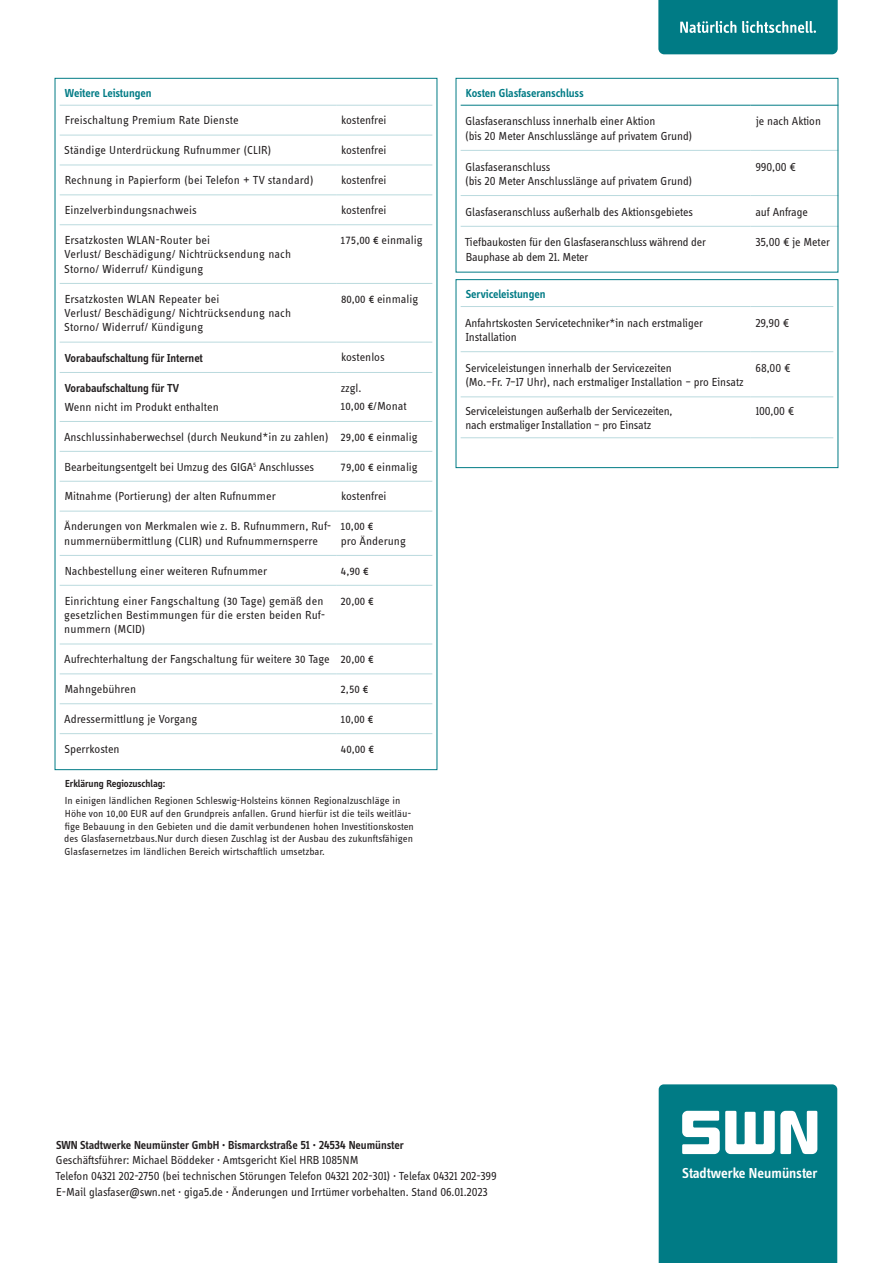
<style>
.page{position:relative;width:893px;height:1263px;background:#fff}
.page>*{position:absolute;margin:0;border:0;box-sizing:border-box;transform-origin:0 0}
.t1{font:600 14.85px "Info Display OT";color:#fff}
.t2{font:12px/14.4px "Info Text Regular Tf";color:#231f20}
.t3{font:12px/14.4px "Info Display OT";letter-spacing:-.005em;color:#231f20}
.t4{font:600 12px "Info Display OT";letter-spacing:-.005em;color:#231f20}
.t5{font:600 12px "Info Display OT";letter-spacing:-.005em;color:#007b85}
.t6{font:10.5px/12.6px "Info Text Regular Tf";color:#231f20}
.t7{font:600 10.5px "Info Display OT";letter-spacing:-.01em;color:#231f20}
</style>
<div class="page">
<hr style="left:461px;top:150px;width:290px;height:1px;background:#badade">
<hr style="left:751px;top:150px;width:87px;height:1px;background:#badade">
<hr style="left:461px;top:195px;width:290px;height:1px;background:#badade">
<hr style="left:751px;top:195px;width:87px;height:1px;background:#badade">
<hr style="left:461px;top:226px;width:290px;height:1px;background:#badade">
<hr style="left:751px;top:226px;width:87px;height:1px;background:#badade">
<hr style="left:461px;top:105px;width:290px;height:1px;background:#007b85">
<hr style="left:751px;top:105px;width:87px;height:1px;background:#007b85">
<div style="left:456px;top:78px;width:382px;height:194px;border:1px solid #007b85"></div>
<hr style="left:461px;top:306px;width:290px;height:1px;background:#badade">
<hr style="left:751px;top:306px;width:82px;height:1px;background:#badade">
<hr style="left:461px;top:396px;width:290px;height:1px;background:#badade">
<hr style="left:751px;top:396px;width:82px;height:1px;background:#badade">
<hr style="left:461px;top:351px;width:290px;height:1px;background:#badade">
<hr style="left:751px;top:351px;width:82px;height:1px;background:#badade">
<hr style="left:461px;top:437px;width:290px;height:1px;background:#badade">
<hr style="left:751px;top:437px;width:82px;height:1px;background:#badade">
<div style="left:456px;top:279px;width:382px;height:189px;border:1px solid #007b85"></div>
<hr style="left:60px;top:105px;width:276px;height:1px;background:#badade">
<hr style="left:336px;top:105px;width:96px;height:1px;background:#badade">
<hr style="left:60px;top:135px;width:276px;height:1px;background:#badade">
<hr style="left:336px;top:135px;width:96px;height:1px;background:#badade">
<hr style="left:60px;top:165px;width:276px;height:1px;background:#badade">
<hr style="left:336px;top:165px;width:96px;height:1px;background:#badade">
<hr style="left:60px;top:194px;width:276px;height:1px;background:#badade">
<hr style="left:336px;top:194px;width:96px;height:1px;background:#badade">
<hr style="left:60px;top:224px;width:276px;height:1px;background:#badade">
<hr style="left:336px;top:224px;width:96px;height:1px;background:#badade">
<hr style="left:60px;top:283px;width:276px;height:1px;background:#badade">
<hr style="left:336px;top:283px;width:96px;height:1px;background:#badade">
<hr style="left:60px;top:342px;width:276px;height:1px;background:#badade">
<hr style="left:336px;top:342px;width:96px;height:1px;background:#badade">
<hr style="left:60px;top:372px;width:276px;height:1px;background:#badade">
<hr style="left:336px;top:372px;width:96px;height:1px;background:#badade">
<hr style="left:60px;top:421px;width:276px;height:1px;background:#badade">
<hr style="left:336px;top:421px;width:96px;height:1px;background:#badade">
<hr style="left:60px;top:451px;width:276px;height:1px;background:#badade">
<hr style="left:336px;top:451px;width:96px;height:1px;background:#badade">
<hr style="left:60px;top:481px;width:276px;height:1px;background:#badade">
<hr style="left:336px;top:481px;width:96px;height:1px;background:#badade">
<hr style="left:60px;top:511px;width:276px;height:1px;background:#badade">
<hr style="left:336px;top:511px;width:96px;height:1px;background:#badade">
<hr style="left:60px;top:555px;width:276px;height:1px;background:#badade">
<hr style="left:336px;top:555px;width:96px;height:1px;background:#badade">
<hr style="left:60px;top:585px;width:276px;height:1px;background:#badade">
<hr style="left:336px;top:585px;width:96px;height:1px;background:#badade">
<hr style="left:60px;top:644px;width:276px;height:1px;background:#badade">
<hr style="left:336px;top:644px;width:96px;height:1px;background:#badade">
<hr style="left:60px;top:673px;width:276px;height:1px;background:#badade">
<hr style="left:336px;top:673px;width:96px;height:1px;background:#badade">
<hr style="left:60px;top:703px;width:276px;height:1px;background:#badade">
<hr style="left:336px;top:703px;width:96px;height:1px;background:#badade">
<hr style="left:60px;top:733px;width:276px;height:1px;background:#badade">
<hr style="left:336px;top:733px;width:96px;height:1px;background:#badade">
<svg style="left:658px;top:0;width:180px;height:54px;background:#12848d"></svg>
<svg style="left:659px;top:1084px;width:178px;height:179px;background:#208b94"></svg>
<p class="t5" style="left:65px;top:86px;width:88px">Weitere Leistungen</p>
<p class="t2" style="left:65px;top:113px;width:175px">Freischaltung Premium Rate Dienste</p>
<p class="t2" style="left:341px;top:113px;width:47px">kostenfrei</p>
<p class="t2" style="left:64px;top:143px;width:209px">Ständige Unterdrückung Rufnummer (CLIR)</p>
<p class="t2" style="left:341px;top:143px;width:47px">kostenfrei</p>
<p class="t2" style="left:65px;top:173px;width:250px">Rechnung in Papierform (bei Telefon + TV standard)</p>
<p class="t2" style="left:341px;top:173px;width:47px">kostenfrei</p>
<p class="t2" style="left:65px;top:203px;width:134px">Einzelverbindungsnachweis</p>
<p class="t2" style="left:341px;top:203px;width:47px">kostenfrei</p>
<p class="t2" style="left:64px;top:233px;width:228px">Ersatzkosten WLAN-Router bei<br>Verlust/ Beschädigung/ Nichtrücksendung nach<br>Storno/ Widerruf/ Kündigung</p>
<p class="t2" style="left:340px;top:233px;width:84px">175,00 € einmalig</p>
<p class="t2" style="left:64px;top:291px;width:228px">Ersatzkosten WLAN Repeater bei<br>Verlust/ Beschädigung/ Nichtrücksendung nach<br>Storno/ Widerruf/ Kündigung</p>
<p class="t2" style="left:341px;top:291px;width:79px">80,00 € einmalig</p>
<p class="t4" style="left:65px;top:351px;width:140px">Vorabaufschaltung für Internet</p>
<p class="t2" style="left:341px;top:350px;width:45px">kostenlos</p>
<p class="t4" style="left:65px;top:381px;width:116px">Vorabaufschaltung für TV</p>
<p class="t2" style="left:65px;top:400px;width:155px">Wenn nicht im Produkt enthalten</p>
<p class="t2" style="left:340px;top:378px;width:68px;line-height:18.6px">zzgl.<br>10,00 €/Monat</p>
<p class="t2" style="left:64px;top:429px;width:355px">Anschlussinhaberwechsel (durch Neukund*in zu zahlen) 29,00 € einmalig</p>
<p class="t2" style="left:65px;top:459px;width:251px">Bearbeitungsentgelt bei Umzug des GIGA<sup>5</sup> Anschlusses</p>
<p class="t2" style="left:341px;top:459px;width:79px">79,00 € einmalig</p>
<p class="t2" style="left:64px;top:489px;width:213px">Mitnahme (Portierung) der alten Rufnummer</p>
<p class="t2" style="left:341px;top:489px;width:47px">kostenfrei</p>
<p class="t2" style="left:64px;top:519px;width:269px">Änderungen von Merkmalen wie z. B. Rufnummern, Ruf&shy;nummernübermittlung (CLIR) und Rufnummernsperre</p>
<p class="t2" style="left:340px;top:519px;width:67px">10,00 €<br>pro Änderung</p>
<p class="t2" style="left:65px;top:563px;width:204px">Nachbestellung einer weiteren Rufnummer</p>
<p class="t2" style="left:341px;top:563px;width:29px">4,90 €</p>
<p class="t2" style="left:64px;top:593px;width:263px">Einrichtung einer Fangschaltung (30 Tage) gemäß den gesetzlichen Bestimmungen für die ersten beiden Ruf&shy;nummern (MCID)</p>
<p class="t2" style="left:341px;top:593px;width:35px">20,00 €</p>
<p class="t2" style="left:64px;top:652px;width:311px">Aufrechterhaltung der Fangschaltung für weitere 30 Tage 20,00 €</p>
<p class="t2" style="left:64px;top:682px;width:73px">Mahngebühren</p>
<p class="t2" style="left:341px;top:682px;width:29px">2,50 €</p>
<p class="t2" style="left:64px;top:712px;width:135px">Adressermittlung je Vorgang</p>
<p class="t2" style="left:340px;top:712px;width:35px">10,00 €</p>
<p class="t2" style="left:64px;top:742px;width:57px">Sperrkosten</p>
<p class="t2" style="left:341px;top:742px;width:35px">40,00 €</p>
<p class="t7" style="left:65px;top:778px;width:102px">Erklärung Regiozuschlag:</p>
<p class="t6" style="left:64px;top:794px;width:351px">In einigen ländlichen Regionen Schleswig-Holsteins können Regionalzuschläge in Höhe von 10,00 EUR auf den Grundpreis anfallen. Grund hierfür ist die teils weitläu&shy;fige Bebauung in den Gebieten und die damit verbundenen hohen Investitionskosten des Glasfasernetzbaus.Nur durch diesen Zuschlag ist der Ausbau des zukunftsfähigen Glasfasernetzes im ländlichen Bereich wirtschaftlich umsetzbar.</p>
<p class="t5" style="left:466px;top:86px;width:119px">Kosten Glasfaseranschluss</p>
<p class="t3" style="left:465px;top:114px;width:228px">Glasfaseranschluss innerhalb einer Aktion<br>(bis 20 Meter Anschlusslänge auf privatem Grund)</p>
<p class="t3" style="left:756px;top:114px;width:66px">je nach Aktion</p>
<p class="t3" style="left:465px;top:159px;width:228px">Glasfaseranschluss<br>(bis 20 Meter Anschlusslänge auf privatem Grund)</p>
<p class="t3" style="left:755px;top:159px;width:42px">990,00 €</p>
<p class="t3" style="left:465px;top:204px;width:229px">Glasfaseranschluss außerhalb des Aktionsgebietes</p>
<p class="t3" style="left:755px;top:204px;width:54px">auf Anfrage</p>
<p class="t3" style="left:465px;top:235px;width:243px">Tiefbaukosten für den Glasfaseranschluss während der<br>Bauphase ab dem 21. Meter</p>
<p class="t3" style="left:755px;top:235px;width:76px">35,00 € je Meter</p>
<p class="t5" style="left:466px;top:287px;width:81px">Serviceleistungen</p>
<p class="t3" style="left:465px;top:315px;width:239px">Anfahrtskosten Servicetechniker*in nach erstmaliger<br>Installation</p>
<p class="t3" style="left:755px;top:315px;width:36px">29,90 €</p>
<p class="t3" style="left:465px;top:360px;width:280px">Serviceleistungen innerhalb der Servicezeiten<br>(Mo.–Fr. 7–17 Uhr), nach erstmaliger Installation – pro Einsatz</p>
<p class="t3" style="left:756px;top:360px;width:37px">68,00 €</p>
<p class="t3" style="left:465px;top:403px;width:209px">Serviceleistungen außerhalb der Servicezeiten, nach erstmaliger Installation – pro Einsatz</p>
<p class="t3" style="left:756px;top:403px;width:40px">100,00 €</p>
<p class="t4" style="left:56px;top:1137px;width:349px">SWN Stadtwerke Neumünster GmbH · Bismarckstraße 51 · 24534 Neumünster</p>
<p class="t3" style="left:55px;top:1152px;width:443px;line-height:15.8px">Geschäftsführer: Michael Böddeker · Amtsgericht Kiel HRB 1085NM<br>Telefon 04321 202-2750 (bei technischen Störungen Telefon 04321 202-301) · Telefax 04321 202-399<br>E-Mail glasfaser@swn.net · giga5.de · Änderungen und Irrtümer vorbehalten. Stand 06.01.2023</p>
<p class="t1" style="left:682px;top:1164px;width:137px">Stadtwerke Neumünster</p>
</div>
